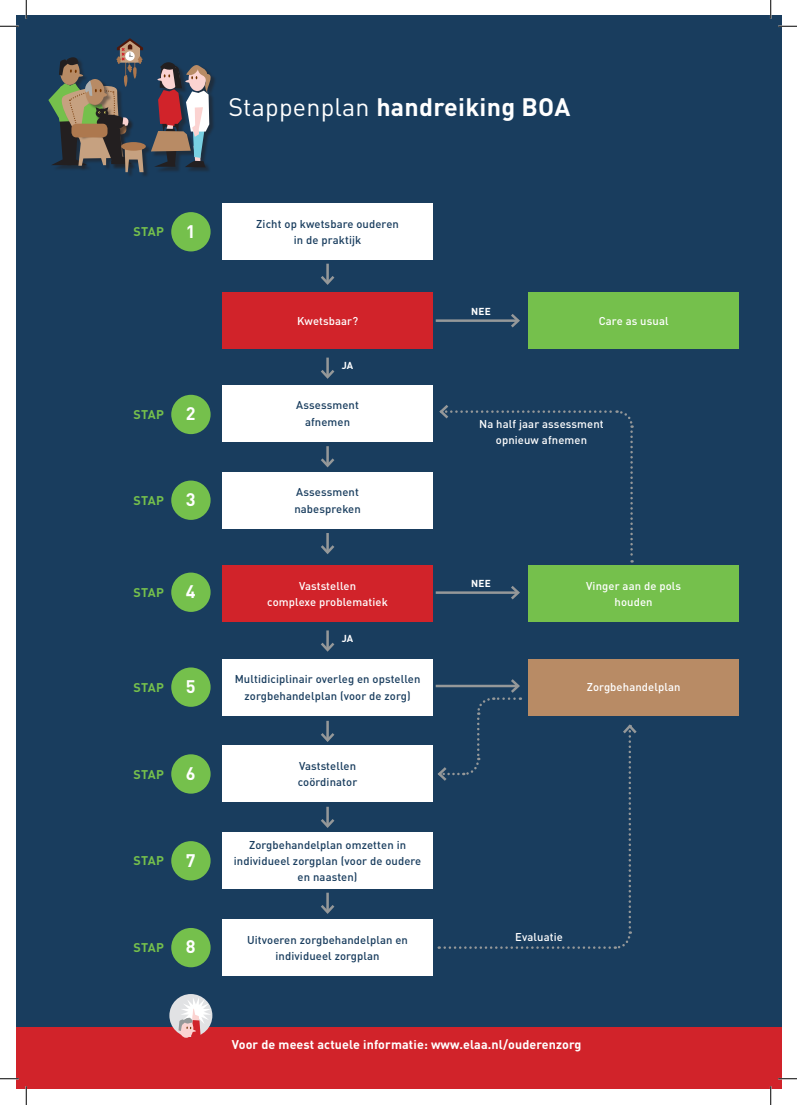
<style>
.page{position:relative;width:797px;height:1105px;background:#fff}
.page>*{position:absolute;margin:0;border:0;box-sizing:border-box;transform-origin:0 0}
.t1{font:700 25px "DINOT";letter-spacing:.01em;color:#fff}
.t2{font:700 12.5px "DINOT";letter-spacing:.01em;color:#fff}
.t3{font:700 12.5px "DINOT";letter-spacing:.03em;color:#75c04c}
.t4{font:500 11.25px/16.2px "DINOT";letter-spacing:.01em;color:#193d5e;text-align:center}
.t5{font:500 11.25px/16.2px "DINOT";letter-spacing:.01em;color:#fff;text-align:center}
.t6{font:700 10px "DINOT";letter-spacing:.02em;color:#fff}
.s1{font-weight:400}
.s2{font-size:18px;color:#fff}
</style>
<div class="page">
<div style="left:16px;top:16px;width:765px;height:1073px;background:#193d5e"></div>
<div style="left:171px;top:212px;width:40px;height:39px;background:#75c04c;border-radius:50%"></div>
<div style="left:171px;top:395px;width:40px;height:39px;background:#75c04c;border-radius:50%"></div>
<div style="left:171px;top:481px;width:40px;height:39px;background:#75c04c;border-radius:50%"></div>
<div style="left:171px;top:573px;width:40px;height:39px;background:#75c04c;border-radius:50%"></div>
<div style="left:171px;top:667px;width:40px;height:40px;background:#75c04c;border-radius:50%"></div>
<div style="left:171px;top:754px;width:40px;height:40px;background:#75c04c;border-radius:50%"></div>
<div style="left:171px;top:841px;width:40px;height:39px;background:#75c04c;border-radius:50%"></div>
<div style="left:171px;top:928px;width:40px;height:39px;background:#75c04c;border-radius:50%"></div>
<div style="left:222px;top:203px;width:211px;height:57px;background:#fff"></div>
<div style="left:528px;top:292px;width:210px;height:57px;background:#75c04c"></div>
<div style="left:528px;top:565px;width:210px;height:57px;background:#75c04c"></div>
<div style="left:528px;top:659px;width:210px;height:56px;background:#b88b65"></div>
<div style="left:222px;top:293px;width:211px;height:56px;background:#d1232a"></div>
<div style="left:222px;top:565px;width:211px;height:57px;background:#d1232a"></div>
<div style="left:222px;top:385px;width:211px;height:56px;background:#fff"></div>
<div style="left:222px;top:472px;width:211px;height:57px;background:#fff"></div>
<div style="left:222px;top:659px;width:211px;height:56px;background:#fff"></div>
<div style="left:222px;top:746px;width:211px;height:56px;background:#fff"></div>
<div style="left:222px;top:832px;width:211px;height:57px;background:#fff"></div>
<div style="left:222px;top:919px;width:211px;height:57px;background:#fff"></div>
<hr style="left:326px;top:264px;width:3px;height:19px;background:#959899">
<svg style="left:321px;top:273px;width:14px;height:12px"></svg>
<hr style="left:326px;top:358px;width:3px;height:19px;background:#959899">
<svg style="left:321px;top:367px;width:14px;height:12px"></svg>
<hr style="left:326px;top:446px;width:3px;height:20px;background:#959899">
<svg style="left:321px;top:456px;width:14px;height:12px"></svg>
<hr style="left:326px;top:533px;width:3px;height:19px;background:#959899">
<svg style="left:321px;top:542px;width:14px;height:12px"></svg>
<hr style="left:326px;top:630px;width:3px;height:20px;background:#959899">
<svg style="left:321px;top:640px;width:14px;height:12px"></svg>
<hr style="left:326px;top:721px;width:3px;height:19px;background:#959899">
<svg style="left:321px;top:730px;width:14px;height:12px"></svg>
<hr style="left:326px;top:807px;width:3px;height:19px;background:#959899">
<svg style="left:321px;top:816px;width:14px;height:12px"></svg>
<hr style="left:326px;top:893px;width:3px;height:19px;background:#959899">
<svg style="left:321px;top:902px;width:14px;height:12px"></svg>
<hr style="left:436px;top:319px;width:82px;height:3px;background:#959899">
<svg style="left:508px;top:314px;width:12px;height:14px"></svg>
<hr style="left:436px;top:591px;width:82px;height:3px;background:#959899">
<svg style="left:508px;top:586px;width:12px;height:14px"></svg>
<svg style="left:439px;top:405px;width:195px;height:158px"></svg>
<svg style="left:435px;top:679px;width:204px;height:270px"></svg>
<div style="left:152px;top:63px;width:44px;height:109px;background:#231f20;opacity:.5"></div>
<div style="left:186px;top:66px;width:30px;height:107px;background:#231f20;opacity:.5"></div>
<svg style="left:151px;top:62px;width:60px;height:105px"></svg>
<div style="left:63px;top:80px;width:88px;height:98px;background:#231f20;opacity:.5"></div>
<svg style="left:121px;top:142px;width:25px;height:9px"></svg>
<svg style="left:48px;top:38px;width:95px;height:134px"></svg>
<div style="left:16px;top:1027px;width:765px;height:62px;background:#d1232a"></div>
<div style="left:169px;top:994px;width:43px;height:43px;background:#e1e2e4;border-radius:50%"></div>
<svg style="left:178px;top:997px;width:33px;height:41px"></svg>
<svg style="left:0;top:25px;width:19px;height:2px"></svg>
<svg style="left:778px;top:25px;width:19px;height:2px"></svg>
<svg style="left:0;top:1078px;width:19px;height:1px"></svg>
<svg style="left:778px;top:1078px;width:19px;height:1px"></svg>
<svg style="left:25px;top:0;width:2px;height:19px"></svg>
<svg style="left:25px;top:1086px;width:2px;height:19px"></svg>
<svg style="left:770px;top:0;width:1px;height:19px"></svg>
<svg style="left:770px;top:1086px;width:1px;height:19px"></svg>
<h1 class="t1" style="left:228px;top:91px;width:343px"><span class="s1">Stappenplan</span> handreiking BOA</h1>
<p class="t3" style="left:133px;top:224px;width:64px">STAP <span class="s2">1</span></p>
<p class="t4" style="left:256px;top:215px;width:144px">Zicht op kwetsbare ouderen in de praktijk</p>
<p class="t5" style="left:297px;top:313px;width:63px">Kwetsbaar?</p>
<p class="t6" style="left:471px;top:305px;width:21px">NEE</p>
<p class="t5" style="left:598px;top:312px;width:71px">Care as usual</p>
<p class="t6" style="left:342px;top:359px;width:13px">JA</p>
<p class="t3" style="left:133px;top:406px;width:64px">STAP <span class="s2">2</span></p>
<p class="t4" style="left:296px;top:397px;width:64px">Assessment afnemen</p>
<p class="t5" style="left:479px;top:416px;width:126px">Na half jaar assessment opnieuw afnemen</p>
<p class="t3" style="left:133px;top:492px;width:64px">STAP <span class="s2">3</span></p>
<p class="t4" style="left:294px;top:484px;width:68px;text-align:left">Assessment nabespreken</p>
<p class="t3" style="left:133px;top:584px;width:64px">STAP <span class="s2">4</span></p>
<p class="t5" style="left:267px;top:577px;width:122px">Vaststellen<br>complexe problematiek</p>
<p class="t6" style="left:471px;top:576px;width:21px">NEE</p>
<p class="t5" style="left:586px;top:577px;width:96px">Vinger aan de pols houden</p>
<p class="t6" style="left:342px;top:632px;width:13px">JA</p>
<p class="t3" style="left:133px;top:679px;width:64px">STAP <span class="s2">5</span></p>
<p class="t4" style="left:235px;top:671px;width:187px">Multidiciplinair overleg en opstellen zorgbehandelplan (voor de zorg)</p>
<p class="t5" style="left:587px;top:679px;width:95px">Zorgbehandelplan</p>
<p class="t3" style="left:133px;top:766px;width:64px">STAP <span class="s2">6</span></p>
<p class="t4" style="left:298px;top:758px;width:61px;text-align:left">Vaststellen coördinator</p>
<p class="t3" style="left:133px;top:853px;width:64px">STAP <span class="s2">7</span></p>
<p class="t4" style="left:234px;top:836px;width:189px">Zorgbehandelplan omzetten in individueel zorgplan (voor de oudere en naasten)</p>
<p class="t3" style="left:133px;top:939px;width:64px">STAP <span class="s2">8</span></p>
<p class="t4" style="left:247px;top:931px;width:162px">Uitvoeren zorgbehandelplan en individueel zorgplan</p>
<p class="t5" style="left:515px;top:929px;width:49px">Evaluatie</p>
<p class="t2" style="left:232px;top:1036px;width:351px">Voor de meest actuele informatie: www.elaa.nl/ouderenzorg</p>
</div>
